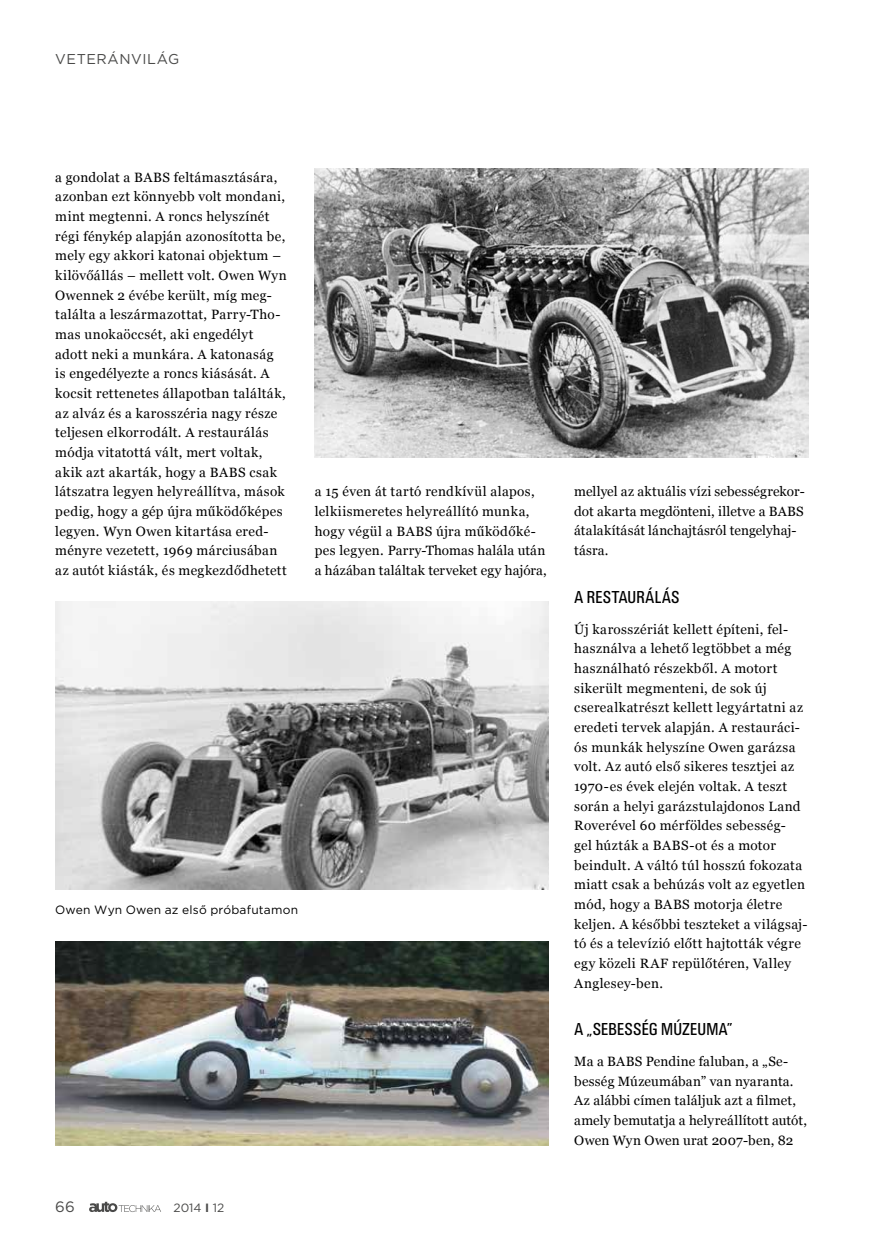
<style>
.page{position:relative;width:872px;height:1246px;background:#fff}
.page>*{position:absolute;margin:0;border:0;box-sizing:border-box;transform-origin:0 0}
.t1{font:18px "U001 Con";letter-spacing:.015em;color:#000}
.t2{font:15px "Gotham";color:#4a4a49}
.t3{font:14.25px "Gotham";letter-spacing:.035em;color:#4a4a49}
.t4{font:13.5px/19.6px "Georgia";letter-spacing:.025em;color:#000}
.t5{font:12px "Gotham";letter-spacing:.015em;color:#000}
.t6{font:12px "Gotham";color:#4a4a49}
.s1{font-weight:700}
</style>
<div class="page">
<svg style="left:89px;top:1202px;width:72px;height:10px"></svg>
<img style="left:315px;top:169px;width:493px;height:288px">
<img style="left:55px;top:601px;width:494px;height:289px">
<img style="left:55px;top:941px;width:493px;height:204px">
<p class="t3" style="left:55px;top:50px;width:125px">VETERÁNVILÁG</p>
<p class="t4" style="left:55px;top:167px;width:233px">a gondolat a BABS feltámasztására, azonban ezt könnyebb volt mondani, mint megtenni. A roncs helyszínét régi fénykép alapján azonosította be, mely egy akkori katonai objektum – kilövőállás – mellett volt. Owen Wyn Owennek 2 évébe került, míg meg&shy;találta a leszármazottat, Parry-Tho&shy;mas unokaöccsét, aki engedélyt adott neki a munkára. A katonaság is engedélyezte a roncs kiásását. A kocsit rettenetes állapotban találták, az alváz és a karosszéria nagy része teljesen elkorrodált. A restaurálás módja vitatottá vált, mert voltak, akik azt akarták, hogy a BABS csak látszatra legyen helyreállítva, mások pedig, hogy a gép újra működőképes legyen. Wyn Owen kitartása ered&shy;ményre vezetett, 1969 márciusában az autót kiásták, és megkezdődhetett</p>
<p class="t5" style="left:55px;top:902px;width:244px">Owen Wyn Owen az első próbafutamon</p>
<p class="t4" style="left:315px;top:481px;width:234px">a 15 éven át tartó rendkívül alapos, lelkiismeretes helyreállító munka, hogy végül a BABS újra működőké&shy;pes legyen. Parry-Thomas halála után a házában találtak terveket egy hajóra,</p>
<p class="t4" style="left:574px;top:481px;width:232px">mellyel az aktuális vízi sebességrekor&shy;dot akarta megdönteni, illetve a BABS átalakítását lánchajtásról tengelyhaj&shy;tásra.</p>
<h1 class="t1" style="left:574px;top:587px;width:107px">A RESTAURÁLÁS</h1>
<p class="t4" style="left:574px;top:619px;width:235px">Új karosszériát kellett építeni, fel&shy;használva a lehető legtöbbet a még használható részekből. A motort sikerült megmenteni, de sok új cserealkatrészt kellett legyártatni az eredeti tervek alapján. A restauráci&shy;ós munkák helyszíne Owen garázsa volt. Az autó első sikeres tesztjei az 1970-es évek elején voltak. A teszt során a helyi garázstulajdonos Land Roverével 60 mérföldes sebesség-<br>gel húzták a BABS-ot és a motor beindult. A váltó túl hosszú fokozata miatt csak a behúzás volt az egyetlen mód, hogy a BABS motorja életre keljen. A későbbi teszteket a világsaj&shy;tó és a televízió előtt hajtották végre egy közeli RAF repülőtéren, Valley Anglesey-ben.</p>
<h1 class="t1" style="left:574px;top:1019px;width:160px">A „SEBESSÉG MÚZEUMA”</h1>
<p class="t4" style="left:574px;top:1051px;width:234px">Ma a BABS Pendine faluban, a „Se&shy;besség Múzeumában” van nyaranta.<br>Az alábbi címen találjuk azt a filmet, amely bemutatja a helyreállított autót, Owen Wyn Owen urat 2007-ben, 82</p>
<p class="t2" style="left:55px;top:1197px;width:21px">66</p>
<p class="t6" style="left:173px;top:1200px;width:52px">2014 <span class="s1">I</span> 12</p>
</div>
